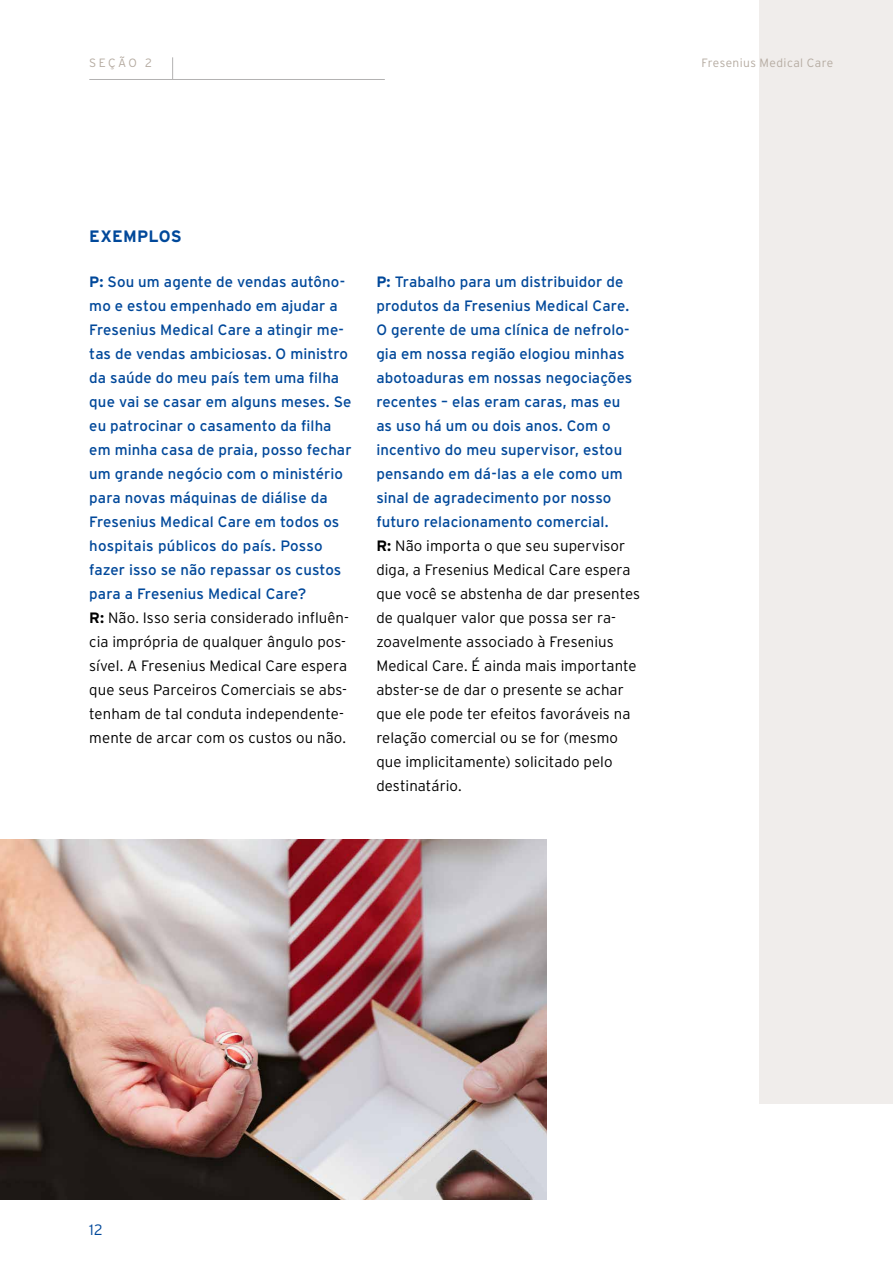
<style>
.page{position:relative;width:893px;height:1263px;background:#fff}
.page>*{position:absolute;margin:0;border:0;box-sizing:border-box;transform-origin:0 0}
.t1{font:700 16.5px "Interstate";letter-spacing:.01em;color:#00489a}
.t2{font:300 15px/24px "Interstate";letter-spacing:.005em;color:#000}
.t3{font:15px/24px "Interstate";letter-spacing:.005em;color:#00489a}
.t4{font:300 15px "Interstate";color:#00489a}
.t5{font:300 12px "Interstate";letter-spacing:.035em;color:#b5aba1}
.s1{font-weight:700}
.s2{font-weight:700;color:#000}
.s3{font-weight:300;color:#000}
.s4{font-weight:700;color:#00489a}
.s5{font-weight:400;color:#00489a}
</style>
<div class="page">
<div style="left:759px;top:0;width:134px;height:1103px;background:#f0edeb"></div>
<img style="left:0;top:839px;width:546px;height:360px">
<hr style="left:89px;top:79px;width:296px;height:1px;background:#b3b2b2">
<svg style="left:172px;top:57px;width:1px;height:22px"></svg>
<p class="t5" style="left:89px;top:56px;width:64px">SEÇÃO 2</p>
<p class="t5" style="left:702px;top:56px;width:133px">Fresenius Medical Care</p>
<p class="t1" style="left:89px;top:227px;width:94px">EXEMPLOS</p>
<p class="t3" style="left:89px;top:269px;width:264px"><span class="s1">P:</span> Sou um agente de vendas autôno&shy;mo e estou empenhado em ajudar a Fresenius Medical Care a atingir me&shy;tas de vendas ambiciosas. O ministro da saúde do meu país tem uma filha que vai se casar em alguns meses. Se eu patrocinar o casamento da filha em minha casa de praia, posso fechar um grande negócio com o ministério para novas máquinas de diálise da Fresenius Medical Care em todos os hospitais públicos do país. Posso fazer isso se não repassar os custos para a Fresenius Medical Care?<br><span class="s2">R:</span> <span class="s3">Não. Isso seria considerado influên&shy;cia imprópria de qualquer ângulo pos&shy;sível. A Fresenius Medical Care espera que seus Parceiros Comerciais se abs&shy;tenham de tal conduta independente&shy;mente de arcar com os custos ou não.</span></p>
<p class="t2" style="left:376px;top:270px;width:265px"><span class="s4">P:</span> <span class="s5">Trabalho para um distribuidor de produtos da Fresenius Medical Care.<br>O gerente de uma clínica de nefrolo&shy;gia em nossa região elogiou minhas abotoaduras em nossas negociações recentes – elas eram caras, mas eu<br>as uso há um ou dois anos. Com o incentivo do meu supervisor, estou pensando em dá-las a ele como um sinal de agradecimento por nosso futuro relacionamento comercial.<br></span><span class="s1">R:</span> Não importa o que seu supervisor diga, a Fresenius Medical Care espera que você se abstenha de dar presentes de qualquer valor que possa ser ra&shy;zoavelmente associado à Fresenius Medical Care. É ainda mais importante abster-se de dar o presente se achar que ele pode ter efeitos favoráveis na relação comercial ou se for (mesmo que implicitamente) solicitado pelo destinatário.</p>
<p class="t4" style="left:89px;top:1222px;width:15px">12</p>
</div>
